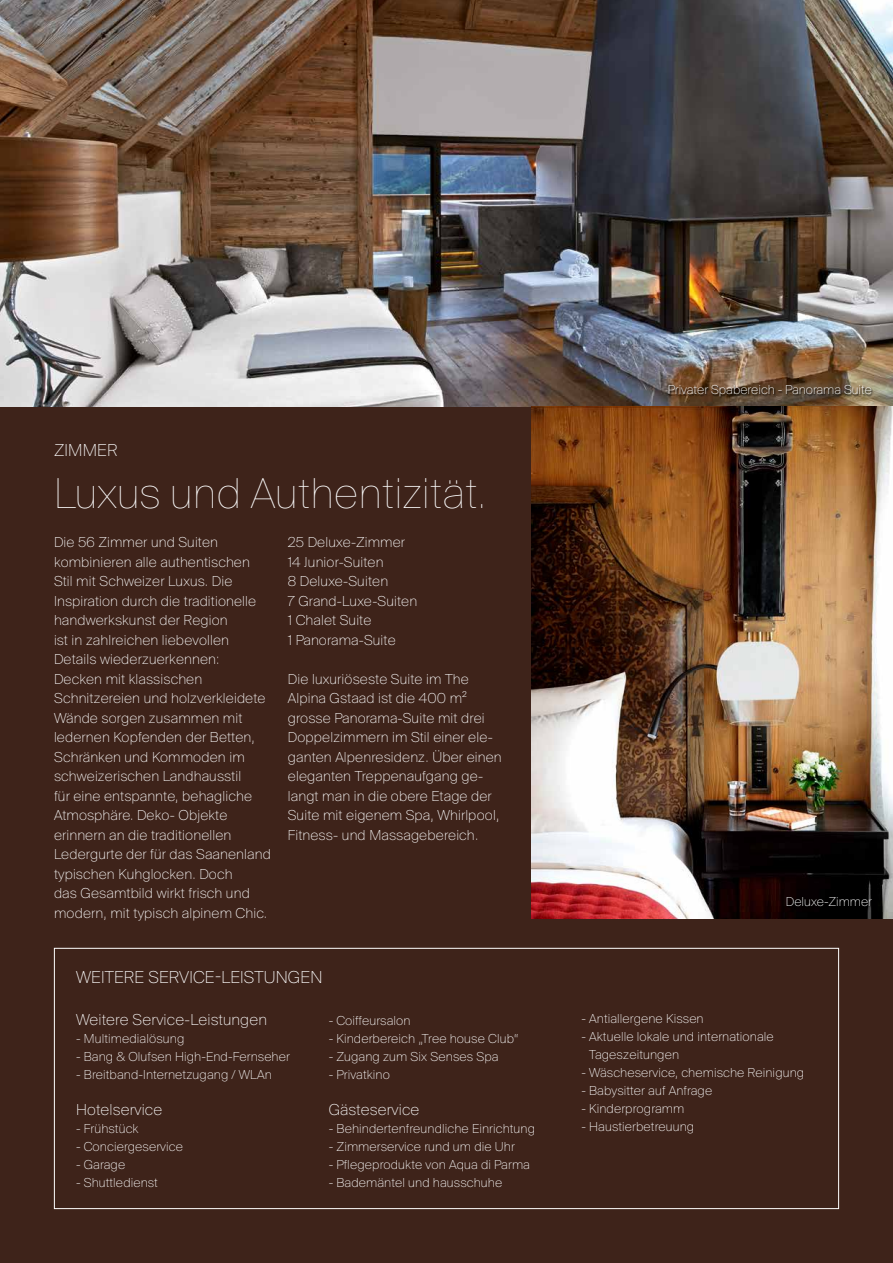
<style>
.page{position:relative;width:893px;height:1263px;background:#3e231a}
.page>*{position:absolute;margin:0;border:0;box-sizing:border-box;transform-origin:0 0}
.t1{font:200 45px "Suisse B Ptest Font Intl";color:#fff}
.t2{font:100 18px "Suisse BP Intl";letter-spacing:.01em;color:#fff}
.t3{font:100 16.5px "Suisse BP Intl";letter-spacing:.01em;color:#fff}
.t4{font:100 15px/19.5px "Suisse BP Intl";letter-spacing:.01em;color:#fff}
.t5{font:100 13.5px/18px "Suisse BP Intl";letter-spacing:.01em;color:#fff}
</style>
<div class="page">
<div style="left:54px;top:948px;width:785px;height:261px;border:1px solid #fff"></div>
<img style="left:0;top:0;width:893px;height:407px">
<img style="left:531px;top:407px;width:362px;height:511px">
<svg style="left:668px;top:385px;width:205px;height:14px"></svg>
<div style="left:786px;top:896px;width:88px;height:12px;background:#000"></div>
<p class="t2" style="left:54px;top:439px;width:65px">ZIMMER</p>
<h1 class="t1" style="left:54px;top:470px;width:433px">Luxus und Authentizität.</h1>
<p class="t4" style="left:54px;top:532px;width:218px">Die 56 Zimmer und Suiten kombinieren alle authentischen<br>Stil mit Schweizer Luxus. Die<br>Inspiration durch die traditionelle handwerkskunst der Region<br>ist in zahlreichen liebevollen<br>Details wiederzuerkennen:<br>Decken mit klassischen<br>Schnitzereien und holzverkleidete<br>Wände sorgen zusammen mit ledernen Kopfenden der Betten,<br>Schränken und Kommoden im schweizerischen Landhausstil<br>für eine entspannte, behagliche<br>Atmosphäre. Deko- Objekte erinnern an die traditionellen<br>Ledergurte der für das Saanenland typischen Kuhglocken. Doch<br>das Gesamtbild wirkt frisch und modern, mit typisch alpinem Chic.</p>
<p class="t4" style="left:288px;top:532px;width:131px">25 Deluxe-Zimmer<br>14 Junior-Suiten<br>8 Deluxe-Suiten<br>7 Grand-Luxe-Suiten<br>1 Chalet Suite<br>1 Panorama-Suite</p>
<p class="t4" style="left:288px;top:669px;width:215px">Die luxuriöseste Suite im The<br>Alpina Gstaad ist die 400 m² grosse Panorama-Suite mit drei<br>Doppelzimmern im Stil einer ele&shy;ganten Alpenresidenz. Über einen eleganten Treppenaufgang ge&shy;langt man in die obere Etage der<br>Suite mit eigenem Spa, Whirlpool,<br>Fitness- und Massagebereich.</p>
<p class="t2" style="left:76px;top:967px;width:248px">WEITERE SERVICE-LEISTUNGEN</p>
<p class="t3" style="left:76px;top:1010px;width:192px">Weitere Service-Leistungen</p>
<p class="t5" style="left:76px;top:1029px;width:110px">- Multimedialösung</p>
<p class="t5" style="left:76px;top:1047px;width:215px">- Bang &amp; Olufsen High-End-Fernseher</p>
<p class="t5" style="left:76px;top:1065px;width:197px">- Breitband-Internetzugang / WLAn</p>
<p class="t3" style="left:76px;top:1100px;width:88px">Hotelservice</p>
<p class="t5" style="left:76px;top:1119px;width:64px">- Frühstück</p>
<p class="t5" style="left:76px;top:1137px;width:109px">- Conciergeservice</p>
<p class="t5" style="left:76px;top:1155px;width:51px">- Garage</p>
<p class="t5" style="left:76px;top:1173px;width:83px">- Shuttledienst</p>
<p class="t5" style="left:329px;top:1011px;width:83px">- Coiffeursalon</p>
<p class="t5" style="left:329px;top:1029px;width:192px">- Kinderbereich „Tree house Club“</p>
<p class="t5" style="left:329px;top:1047px;width:171px">- Zugang zum Six Senses Spa</p>
<p class="t5" style="left:329px;top:1065px;width:63px">- Privatkino</p>
<p class="t3" style="left:329px;top:1100px;width:92px">Gästeservice</p>
<p class="t5" style="left:329px;top:1119px;width:208px">- Behindertenfreundliche Einrichtung</p>
<p class="t5" style="left:329px;top:1137px;width:188px">- Zimmerservice rund um die Uhr</p>
<p class="t5" style="left:329px;top:1155px;width:203px">- Pflegeprodukte von Aqua di Parma</p>
<p class="t5" style="left:329px;top:1173px;width:175px">- Bademäntel und hausschuhe</p>
<p class="t5" style="left:668px;top:380px;width:206px">Privater Spabereich - Panorama Suite</p>
<p class="t5" style="left:786px;top:892px;width:87px">Deluxe-Zimmer</p>
<p class="t5" style="left:581px;top:1009px;width:124px">- Antiallergene Kissen</p>
<p class="t5" style="left:589px;top:1027px;width:186px;text-indent:-8px">- Aktuelle lokale und internationale<br>Tageszeitungen</p>
<p class="t5" style="left:581px;top:1063px;width:224px">- Wäscheservice, chemische Reinigung</p>
<p class="t5" style="left:581px;top:1081px;width:132px">- Babysitter auf Anfrage</p>
<p class="t5" style="left:581px;top:1099px;width:104px">- Kinderprogramm</p>
<p class="t5" style="left:581px;top:1117px;width:114px">- Haustierbetreuung</p>
</div>
